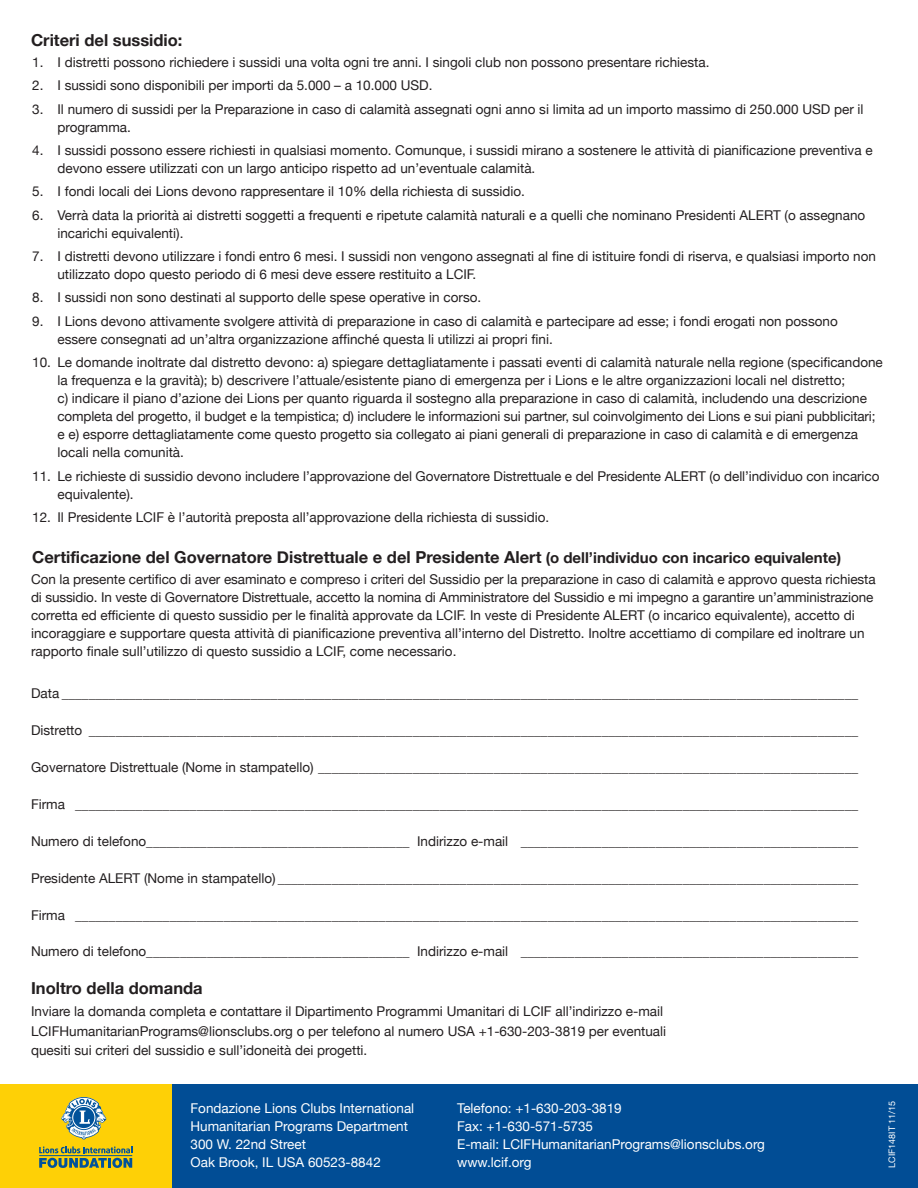
<style>
.page{position:relative;width:918px;height:1188px;background:#fff}
.page>*{position:absolute;margin:0;border:0;box-sizing:border-box;transform-origin:0 0}
.t1{font:700 16.5px "Helvetica Neue";color:#231f20}
.t2{font:13.5px/18px "Helvetica Neue";color:#231f20}
.t3{font:13.5px/18px "Helvetica Neue";color:#fff}
.t4{font:9px "Helvetica Neue";color:#fff}
.s1{font-size:15px}
</style>
<div class="page">
<div style="left:0;top:1085px;width:918px;height:103px;background:#fed006"></div>
<div style="left:172px;top:1085px;width:746px;height:103px;background:#014d95"></div>
<svg style="left:61px;top:1097px;width:45px;height:42px"></svg>
<svg style="left:39px;top:1146px;width:93px;height:22px"></svg>
<hr style="left:39px;top:1155px;width:93px;height:1px;background:#01529a">
<p class="t1" style="left:31px;top:30px;width:153px">Criteri del sussidio:</p>
<p class="t2" style="left:32px;top:53px;width:679px">1. I distretti possono richiedere i sussidi una volta ogni tre anni. I singoli club non possono presentare richiesta.</p>
<p class="t2" style="left:32px;top:76px;width:402px">2. I sussidi sono disponibili per importi da 5.000 – a 10.000 USD.</p>
<p class="t2" style="left:57px;top:100px;width:808px;text-indent:-25px">3. Il numero di sussidi per la Preparazione in caso di calamità assegnati ogni anno si limita ad un importo massimo di 250.000 USD per il programma.</p>
<p class="t2" style="left:57px;top:141px;width:817px;text-indent:-25px">4. I sussidi possono essere richiesti in qualsiasi momento. Comunque, i sussidi mirano a sostenere le attività di pianificazione preventiva e devono essere utilizzati con un largo anticipo rispetto ad un’eventuale calamità.</p>
<p class="t2" style="left:32px;top:182px;width:494px">5. I fondi locali dei Lions devono rappresentare il 10% della richiesta di sussidio.</p>
<p class="t2" style="left:57px;top:206px;width:809px;text-indent:-25px">6. Verrà data la priorità ai distretti soggetti a frequenti e ripetute calamità naturali e a quelli che nominano Presidenti ALERT (o assegnano incarichi equivalenti).</p>
<p class="t2" style="left:57px;top:247px;width:820px;text-indent:-25px">7. I distretti devono utilizzare i fondi entro 6 mesi. I sussidi non vengono assegnati al fine di istituire fondi di riserva, e qualsiasi importo non utilizzato dopo questo periodo di 6 mesi deve essere restituito a LCIF.</p>
<p class="t2" style="left:32px;top:289px;width:451px">8. I sussidi non sono destinati al supporto delle spese operative in corso.</p>
<p class="t2" style="left:57px;top:312px;width:782px;text-indent:-25px">9. I Lions devono attivamente svolgere attività di preparazione in caso di calamità e partecipare ad esse; i fondi erogati non possono essere consegnati ad un’altra organizzazione affinché questa li utilizzi ai propri fini.</p>
<p class="t2" style="left:57px;top:353px;width:827px;text-indent:-25px">10. Le domande inoltrate dal distretto devono: a) spiegare dettagliatamente i passati eventi di calamità naturale nella regione (specificandone la frequenza e la gravità); b) descrivere l’attuale/esistente piano di emergenza per i Lions e le altre organizzazioni locali nel distretto;<br>c) indicare il piano d’azione dei Lions per quanto riguarda il sostegno alla preparazione in caso di calamità, includendo una descrizione completa del progetto, il budget e la tempistica; d) includere le informazioni sui partner, sul coinvolgimento dei Lions e sui piani pubblicitari; e e) esporre dettagliatamente come questo progetto sia collegato ai piani generali di preparazione in caso di calamità e di emergenza locali nella comunità.</p>
<p class="t2" style="left:57px;top:467px;width:824px;text-indent:-25px">11. Le richieste di sussidio devono includere l’approvazione del Governatore Distrettuale e del Presidente ALERT (o dell’individuo con incarico equivalente).</p>
<p class="t2" style="left:32px;top:508px;width:518px">12. Il Presidente LCIF è l’autorità preposta all’approvazione della richiesta di sussidio.</p>
<p class="t1" style="left:32px;top:547px;width:810px">Certificazione del Governatore Distrettuale e del Presidente Alert <span class="s1">(o dell’individuo con incarico equivalente)</span></p>
<p class="t2" style="left:31px;top:570px;width:846px">Con la presente certifico di aver esaminato e compreso i criteri del Sussidio per la preparazione in caso di calamità e approvo questa richiesta di sussidio. In veste di Governatore Distrettuale, accetto la nomina di Amministratore del Sussidio e mi impegno a garantire un’amministrazione corretta ed efficiente di questo sussidio per le finalità approvate da LCIF. In veste di Presidente ALERT (o incarico equivalente), accetto di incoraggiare e supportare questa attività di pianificazione preventiva all’interno del Distretto. Inoltre accettiamo di compilare ed inoltrare un rapporto finale sull’utilizzo di questo sussidio a LCIF, come necessario.</p>
<p class="t2" style="left:31px;top:684px;width:829px">Data ______________________________________________________________________________________________________________________</p>
<p class="t2" style="left:31px;top:721px;width:829px">Distretto __________________________________________________________________________________________________________________</p>
<p class="t2" style="left:31px;top:758px;width:829px">Governatore Distrettuale (Nome in stampatello) ________________________________________________________________________________</p>
<p class="t2" style="left:31px;top:795px;width:829px">Firma ____________________________________________________________________________________________________________________</p>
<p class="t2" style="left:31px;top:832px;width:829px">Numero di telefono_______________________________________ Indirizzo e-mail __________________________________________________</p>
<p class="t2" style="left:31px;top:869px;width:829px">Presidente ALERT (Nome in stampatello) ______________________________________________________________________________________</p>
<p class="t2" style="left:31px;top:906px;width:829px">Firma ____________________________________________________________________________________________________________________</p>
<p class="t2" style="left:31px;top:943px;width:829px">Numero di telefono_______________________________________ Indirizzo e-mail __________________________________________________</p>
<p class="t1" style="left:31px;top:978px;width:173px">Inoltro della domanda</p>
<p class="t2" style="left:31px;top:1002px;width:637px;line-height:19.5px">Inviare la domanda completa e contattare il Dipartimento Programmi Umanitari di LCIF all’indirizzo e-mail<br>LCIFHumanitarianPrograms@lionsclubs.org o per telefono al numero USA +1-630-203-3819 per eventuali quesiti sui criteri del sussidio e sull’idoneità dei progetti.</p>
<p class="t3" style="left:191px;top:1099px;width:225px">Fondazione Lions Clubs International<br>Humanitarian Programs Department<br>300 W. 22nd Street<br>Oak Brook, IL USA 60523-8842</p>
<p class="t3" style="left:457px;top:1099px;width:309px">Telefono: +1-630-203-3819<br>Fax: +1-630-571-5735<br>E-mail: LCIFHumanitarianPrograms@lionsclubs.org www.lcif.org</p>
<p class="t4" style="left:887px;top:1168px;width:69px;rotate:-90deg">LCIF148IT 11/15</p>
</div>
